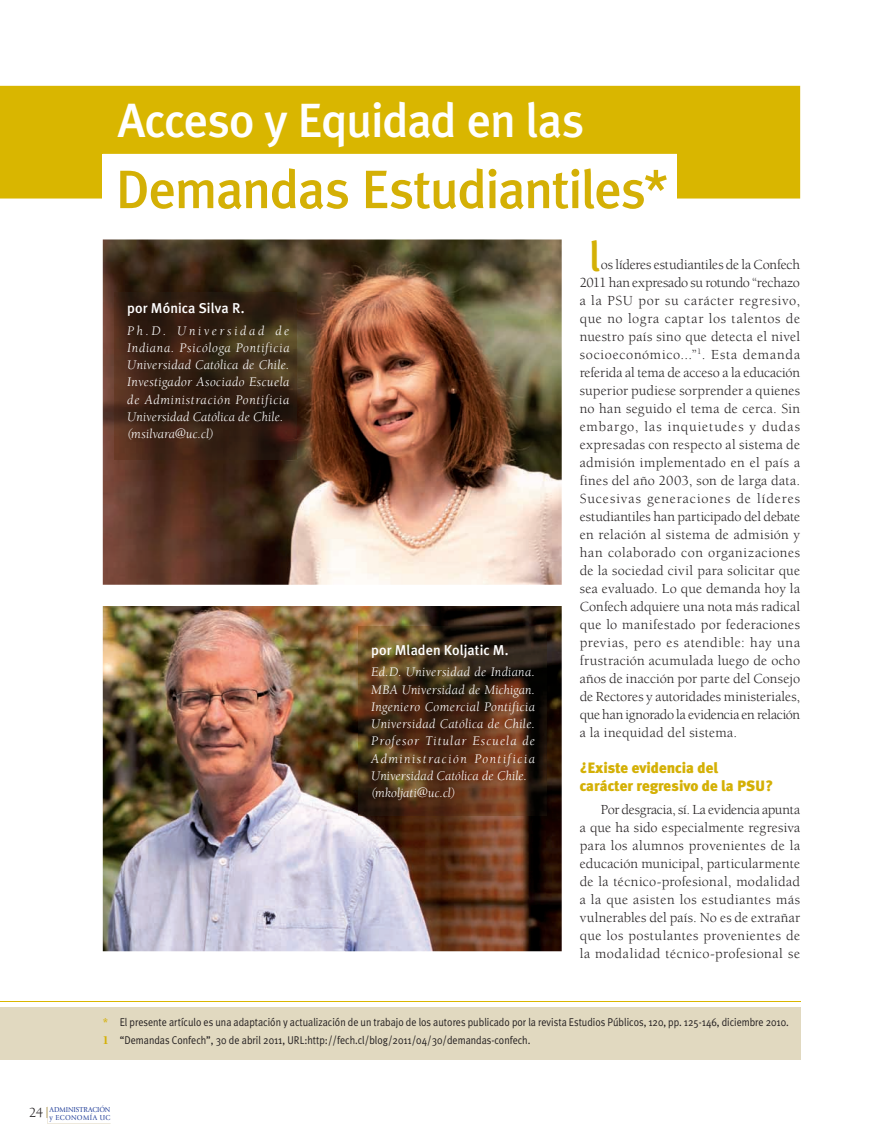
<style>
.page{position:relative;width:892px;height:1148px;background:#fff}
.page>*{position:absolute;margin:0;border:0;box-sizing:border-box;transform-origin:0 0}
.t1{font:500 54px "Meta Plus";letter-spacing:-.025em;color:#d4b005}
.t2{font:500 48px "Meta Plus";letter-spacing:-.025em;color:#fff}
.t3{font:500 42px "Meta Plus";color:#d4b005}
.t4{font:900 15px/18px "Meta Plus";color:#d4b005}
.t5{font:14.25px/18px "Berkeley";letter-spacing:.02em;color:#231f20;text-align:justify}
.t6{font:500 14.25px "Meta Plus";color:#fff}
.t7{font:italic 13.5px/17.2px "Berkeley";letter-spacing:.025em;color:#fff}
.t8{font:11.25px/18.6px "Meta Plus Normal";color:#231f20;scale:.9 1}
.t9{font:7.5px/7.5px "Giovanni";letter-spacing:.02em;color:#223f99;text-align:right;scale:.95 1}
.s1{font-family:"Berkeley";font-weight:900;font-size:12px;color:#d4b005}
.s2{font-family:"Berkeley";font-size:14.25px;color:#231f20}
</style>
<div class="page">
<svg style="left:46px;top:1106px;width:2px;height:17px"></svg>
<img style="left:103px;top:606px;width:459px;height:345px">
<img style="left:103px;top:239px;width:459px;height:346px">
<div style="left:0;top:86px;width:800px;height:112px;background:#d9b600"></div>
<div style="left:103px;top:154px;width:574px;height:44px;background:#fff"></div>
<div style="left:0;top:1007px;width:800px;height:52px;background:#e1d9c0"></div>
<hr style="left:0;top:1000px;width:800px;height:1px;background:#d9b600">
<img style="left:358px;top:626px;width:189px;height:189px">
<img style="left:114px;top:292px;width:183px;height:167px">
<h2 class="t2" style="left:118px;top:93px;width:468px">Acceso y Equidad en las</h2>
<h1 class="t1" style="left:116px;top:158px;width:554px">Demandas Estudiantiles*</h1>
<p class="t6" style="left:127px;top:300px;width:119px">por Mónica Silva R.</p>
<p class="t7" style="left:127px;top:322px;width:164px">Ph.D. Universidad de<br>Indiana. Psicóloga Pontificia<br>Universidad Católica de Chile.<br>Investigador Asociado Escuela de Administración Pontificia<br>Universidad Católica de Chile. (msilvara@uc.cl)</p>
<p class="t6" style="left:371px;top:641px;width:139px">por Mladen Koljatic M.</p>
<p class="t7" style="left:371px;top:664px;width:165px">Ed.D. Universidad de Indiana.<br>MBA Universidad de Michigan.<br>Ingeniero Comercial Pontificia<br>Universidad Católica de Chile.<br>Profesor Titular Escuela de<br>Administración Pontificia<br>Universidad Católica de Chile. (mkoljati@uc.cl)</p>
<h3 class="t3" style="left:589px;top:232px;width:13px">l</h3>
<p class="t5" style="left:580px;top:256px;width:222px;text-indent:21px">os líderes estudiantiles de la Confech 2011 han expresado su rotundo “rechazo a la PSU por su carácter regresivo, que no logra captar los talentos de nuestro país sino que detecta el nivel socioeconómico...”<sup>1</sup>. Esta demanda referida al tema de acceso a la educación superior pudiese sorprender a quienes no han seguido el tema de cerca. Sin embargo, las inquietudes y dudas expresadas con respecto al sistema de admisión implementado en el país a fines del año 2003, son de larga data.<br>Sucesivas generaciones de líderes estudiantiles han participado del debate en relación al sistema de admisión y han colaborado con organizaciones de la sociedad civil para solicitar que sea evaluado. Lo que demanda hoy la Confech adquiere una nota más radical que lo manifestado por federaciones previas, pero es atendible: hay una frustración acumulada luego de ocho años de inacción por parte del Consejo de Rectores y autoridades ministeriales, que han ignorado la evidencia en relación a la inequidad del sistema.</p>
<p class="t4" style="left:580px;top:759px;width:195px">¿Existe evidencia del carácter regresivo de la PSU?</p>
<p class="t5" style="left:580px;top:800px;width:222px;text-indent:21px">Por desgracia, sí. La evidencia apunta a que ha sido especialmente regresiva para los alumnos provenientes de la educación municipal, particularmente de la técnico-profesional, modalidad a la que asisten los estudiantes más vulnerables del país. No es de extrañar que los postulantes provenientes de la modalidad técnico-profesional se</p>
<p class="t8" style="left:103px;top:1012px;width:764px"><span class="s1">*</span> El presente artículo es una adaptación y actualización de un trabajo de los autores publicado por la revista Estudios Públicos, 120, pp. 125-146, diciembre 2010.<br><span class="s1">1</span> “Demandas Confech”, 30 de abril 2011, uRl:http://fech.cl/blog/2011/04/30/demandas-confech.</p>
<p class="t9" style="left:29px;top:1106px;width:87px"><span class="s2">24</span> ADMINISTRACIÓN y ECONOMÍA UC</p>
</div>
